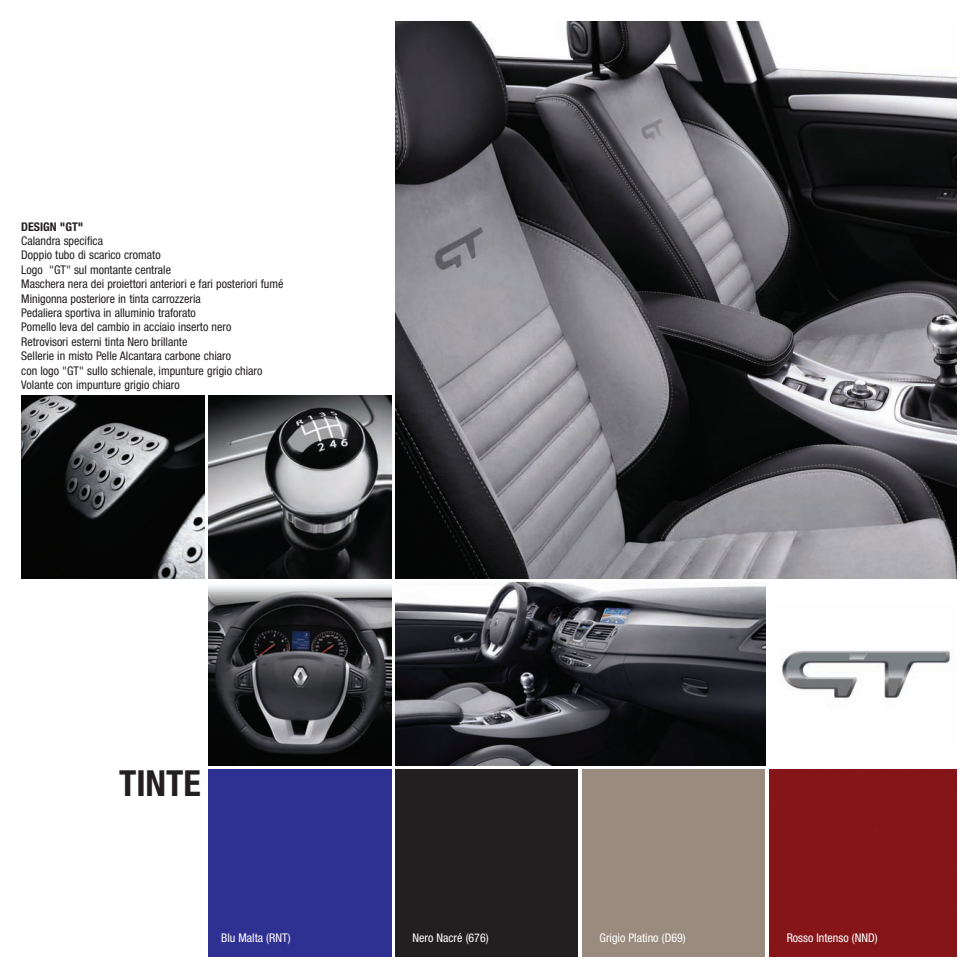
<style>
.page{position:relative;width:978px;height:978px;background:#fff}
.page>*{position:absolute;margin:0;border:0;box-sizing:border-box;transform-origin:0 0}
.t1{font:700 condensed 36px "Helvetica Neue";color:#231f20}
.t2{font:condensed 12px/14.4px "Helvetica Neue";color:#231f20}
.t3{font:condensed 12px "Helvetica Neue";color:#fff}
.t4{font:700 condensed 12px "Helvetica Neue";color:#231f20}
</style>
<div class="page">
<img style="left:395px;top:21px;width:562px;height:557px">
<img style="left:21px;top:395px;width:183px;height:183px">
<img style="left:208px;top:395px;width:183px;height:183px">
<img style="left:208px;top:585px;width:183px;height:180px">
<img style="left:395px;top:583px;width:370px;height:182px">
<img style="left:781px;top:650px;width:173px;height:51px">
<div style="left:208px;top:770px;width:183px;height:187px;background:#2e3092"></div>
<div style="left:395px;top:770px;width:183px;height:187px;background:#231f20"></div>
<div style="left:583px;top:770px;width:182px;height:187px;background:#998b7d"></div>
<div style="left:770px;top:770px;width:187px;height:187px;background:#861518"></div>
<p class="t4" style="left:21px;top:222px;width:64px">DESIGN "GT"</p>
<p class="t2" style="left:21px;top:235px;width:264px">Calandra specifica<br>Doppio tubo di scarico cromato<br>Logo "GT" sul montante centrale<br>Maschera nera dei proiettori anteriori e fari posteriori fumé Minigonna posteriore in tinta carrozzeria<br>Pedaliera sportiva in alluminio traforato<br>Pomello leva del cambio in acciaio inserto nero<br>Retrovisori esterni tinta Nero brillante<br>Sellerie in misto Pelle Alcantara carbone chiaro<br>con logo "GT" sullo schienale, impunture grigio chiaro Volante con impunture grigio chiaro</p>
<h1 class="t1" style="left:119px;top:770px;width:83px">TINTE</h1>
<p class="t3" style="left:221px;top:934px;width:71px">Blu Malta (RNT)</p>
<p class="t3" style="left:412px;top:934px;width:78px">Nero Nacré (676)</p>
<p class="t3" style="left:600px;top:934px;width:88px">Grigio Platino (D69)</p>
<p class="t3" style="left:787px;top:934px;width:92px">Rosso Intenso (NND)</p>
</div>
